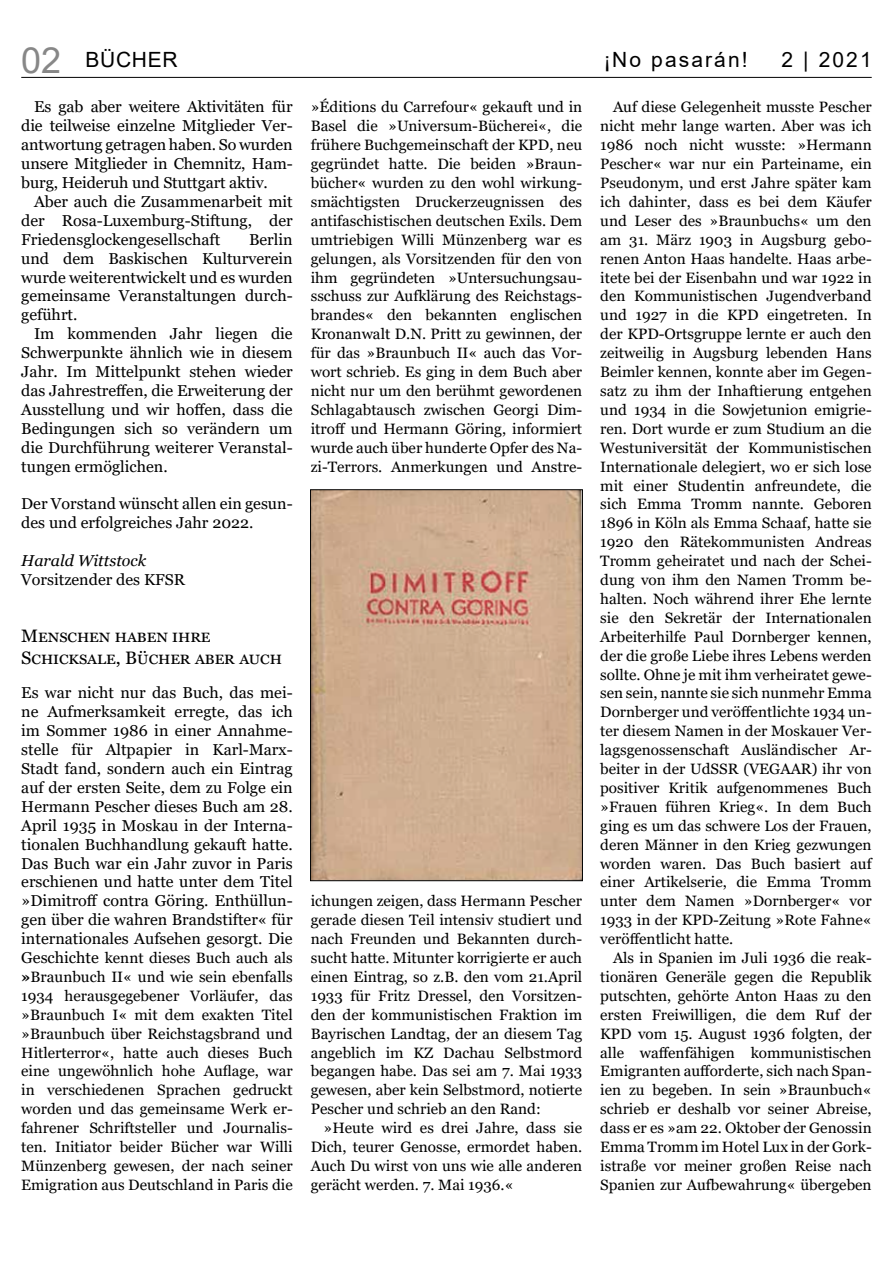
<style>
.page{position:relative;width:893px;height:1263px;background:#fff}
.page>*{position:absolute;margin:0;border:0;box-sizing:border-box;transform-origin:0 0}
.t1{font:36px "Arial";color:#878787}
.t2{font:21px "Arial";letter-spacing:.1em;color:#000}
.t3{font:18px/22.5px "Georgia";letter-spacing:.04em;color:#000}
.t4{font:15.75px/18.9px "Georgia";color:#000;text-align:justify}
.t5{font:italic 15.75px "Georgia";color:#000}
.t6{font:15px/18.9px "Georgia";color:#000;text-align:justify}
.s1{font-size:15.75px}
.s2{font-weight:700}
</style>
<div class="page">
<hr style="left:21px;top:77px;width:851px;height:1px;background:#000">
<img style="left:312px;top:492px;width:269px;height:387px">
<div style="left:310px;top:490px;width:273px;height:391px;border:1px solid #000"></div>
<h1 class="t1" style="left:21px;top:35px;width:42px">02</h1>
<h2 class="t2" style="left:604px;top:45px;width:145px">¡No pasarán!</h2>
<h2 class="t2" style="left:781px;top:45px;width:92px">2 | 2021</h2>
<p class="t4" style="left:21px;top:98px;width:273px;text-indent:13px">Es gab aber weitere Aktivitäten für die teilweise einzelne Mitglieder Ver&shy;antwortung getragen haben. So wurden unsere Mitglieder in Chemnitz, Ham&shy;burg, Heideruh und Stuttgart aktiv.</p>
<p class="t4" style="left:21px;top:192px;width:273px;text-indent:13px">Aber auch die Zusammenarbeit mit der Rosa-Luxemburg-Stiftung, der Friedensglockengesellschaft</p>
<h2 class="t2" style="left:85px;top:45px;width:94px">BÜCHER</h2>
<p class="t6" style="left:311px;top:98px;width:273px">»Éditions du Carrefour« gekauft und in Basel die »Universum-Bücherei«, die frühere Buchgemeinschaft der KPD, neu gegründet hatte. Die beiden »Braun&shy;bücher« wurden zu den wohl wirkung&shy;smächtigsten Druckerzeugnissen des antifaschistischen deutschen Exils. Dem umtriebigen Willi Münzenberg war es gelungen, als Vorsitzenden für den von ihm gegründeten »Untersuchungsau&shy;sschuss zur Aufklärung des Reichstags&shy;brandes« den bekannten englischen Kronanwalt D.N. Pritt zu gewinnen, der für das »Braunbuch II« auch das Vor&shy;wort schrieb. Es ging in dem Buch aber nicht nur um den berühmt gewordenen Schlagabtausch zwischen Georgi Dim&shy;itroff und Hermann Göring, informiert wurde auch über hunderte Opfer des Na&shy;zi-Terrors. Anmerkungen und Anstre-</p>
<p class="t6" style="left:600px;top:98px;width:273px;text-indent:13px">Auf diese Gelegenheit musste Pescher nicht mehr lange warten. Aber was ich 1986 noch nicht wusste: »Hermann Pescher« war nur ein Parteiname, ein Pseudonym, und erst Jahre später kam ich dahinter, dass es bei dem Käufer und Leser des »Braunbuchs« um den am 31. März 1903 in Augsburg gebo&shy;renen Anton Haas handelte. Haas arbe&shy;itete bei der Eisenbahn und war 1922 in den Kommunistischen Jugendverband und 1927 in die KPD eingetreten. In der KPD-Ortsgruppe lernte er auch den zeitweilig in Augsburg lebenden Hans Beimler kennen, konnte aber im Gegen&shy;satz zu ihm der Inhaftierung entgehen und 1934 in die Sowjetunion emigrie&shy;ren. Dort wurde er zum Studium an die Westuniversität der Kommunistischen Internationale delegiert, wo er sich lose mit einer Studentin anfreundete, die sich Emma Tromm nannte. Geboren 1896 in Köln als Emma Schaaf, hatte sie 1920 den Rätekommunisten Andreas Tromm geheiratet und nach der Schei&shy;dung von ihm den Namen Tromm be&shy;halten. Noch während ihrer Ehe lernte sie den Sekretär der Internationalen Arbeiterhilfe Paul Dornberger kennen, der die große Liebe ihres Lebens werden sollte. Ohne je mit ihm verheiratet gewe&shy;sen sein, nannte sie sich nunmehr Emma Dornberger und veröffentlichte 1934 un&shy;ter diesem Namen in der Moskauer Ver&shy;lagsgenossenschaft Ausländischer Ar&shy;beiter in der UdSSR (VEGAAR) ihr von positiver Kritik aufgenommenes Buch »Frauen führen Krieg«. In dem Buch ging es um das schwere Los der Frauen, deren Männer in den Krieg gezwungen worden waren. Das Buch basiert auf einer Artikelserie, die Emma Tromm unter dem Namen »Dornberger« vor 1933 in der KPD-Zeitung »Rote Fahne« veröffentlicht hatte.</p>
<p class="t6" style="left:600px;top:949px;width:273px;text-indent:13px">Als in Spanien im Juli 1936 die reak&shy;tionären Generäle gegen die Republik putschten, gehörte Anton Haas zu den ersten Freiwilligen, die dem Ruf der KPD vom 15. August 1936 folgten, der alle waffenfähigen kommunistischen Emigranten aufforderte, sich nach Span&shy;ien zu begeben. In sein »Braunbuch« schrieb er deshalb vor seiner Abreise, dass er es »am 22. Oktober der Genossin Emma Tromm im Hotel Lux in der Gork&shy;istraße vor meiner großen Reise nach Spanien zur Aufbewahrung« übergeben</p>
<p class="t4" style="left:21px;top:230px;width:273px;text-indent:228px">Berlin und dem Baskischen Kulturverein wurde weiterentwickelt und es wurden gemeinsame Veranstaltungen durch&shy;geführt.</p>
<p class="t4" style="left:21px;top:325px;width:273px;text-indent:13px">Im kommenden Jahr liegen die Schwerpunkte ähnlich wie in diesem Jahr. Im Mittelpunkt stehen wieder das Jahrestreffen, die Erweiterung der Ausstellung und wir hoffen, dass die Bedingungen sich so verändern um die Durchführung weiterer Veranstal&shy;tungen ermöglichen.</p>
<p class="t4" style="left:21px;top:495px;width:273px">Der Vorstand wünscht allen ein gesun&shy;des und erfolgreiches Jahr 2022.</p>
<p class="t5" style="left:21px;top:551px;width:127px">Harald Wittstock</p>
<p class="t4" style="left:21px;top:570px;width:165px">Vorsitzender des KFSR</p>
<p class="t3" style="left:21px;top:625px;width:262px">Menschen haben ihre<br>Schicksale, Bücher aber auch</p>
<p class="t4" style="left:21px;top:684px;width:273px">Es war nicht nur das Buch, das mei&shy;ne Aufmerksamkeit erregte, das ich im Sommer 1986 in einer Annahme&shy;stelle für Altpapier in Karl-Marx-Stadt fand, sondern auch ein Eintrag auf der ersten Seite, dem zu Folge ein Hermann Pescher dieses Buch am 28.<br>April 1935 in Moskau in der Interna&shy;tionalen Buchhandlung gekauft hatte.<br>Das Buch war ein Jahr zuvor in Paris erschienen und hatte unter dem Titel »Dimitroff contra Göring. Enthüllun&shy;gen über die wahren Brandstifter« für internationales Aufsehen gesorgt. Die</p>
<p class="t6" style="left:21px;top:949px;width:273px"><span class="s1">Geschichte</span> kennt dieses Buch auch als <span class="s2">»</span>Braunbuch II« und wie sein ebenfalls 1934 herausgegebener Vorläufer, das »Braunbuch I« mit dem exakten Titel »Braunbuch über Reichstagsbrand und Hitlerterror«, hatte auch dieses Buch eine ungewöhnlich hohe Auflage, war in verschiedenen Sprachen gedruckt worden und das gemeinsame Werk er&shy;fahrener Schriftsteller und Journalis&shy;ten. Initiator beider Bücher war Willi Münzenberg gewesen, der nach seiner Emigration aus Deutschland in Paris die</p>
<p class="t6" style="left:311px;top:892px;width:273px">ichungen zeigen, dass Hermann Pescher gerade diesen Teil intensiv studiert und nach Freunden und Bekannten durch&shy;sucht hatte. Mitunter korrigierte er auch einen Eintrag, so z.B. den vom 21.April 1933 für Fritz Dressel, den Vorsitzen&shy;den der kommunistischen Fraktion im Bayrischen Landtag, der an diesem Tag angeblich im KZ Dachau Selbstmord begangen habe. Das sei am 7. Mai 1933 gewesen, aber kein Selbstmord, notierte Pescher und schrieb an den Rand:</p>
<p class="t6" style="left:311px;top:1119px;width:273px;text-indent:13px">»Heute wird es drei Jahre, dass sie Dich, teurer Genosse, ermordet haben.<br>Auch Du wirst von uns wie alle anderen gerächt werden. 7. Mai 1936.«</p>
</div>
